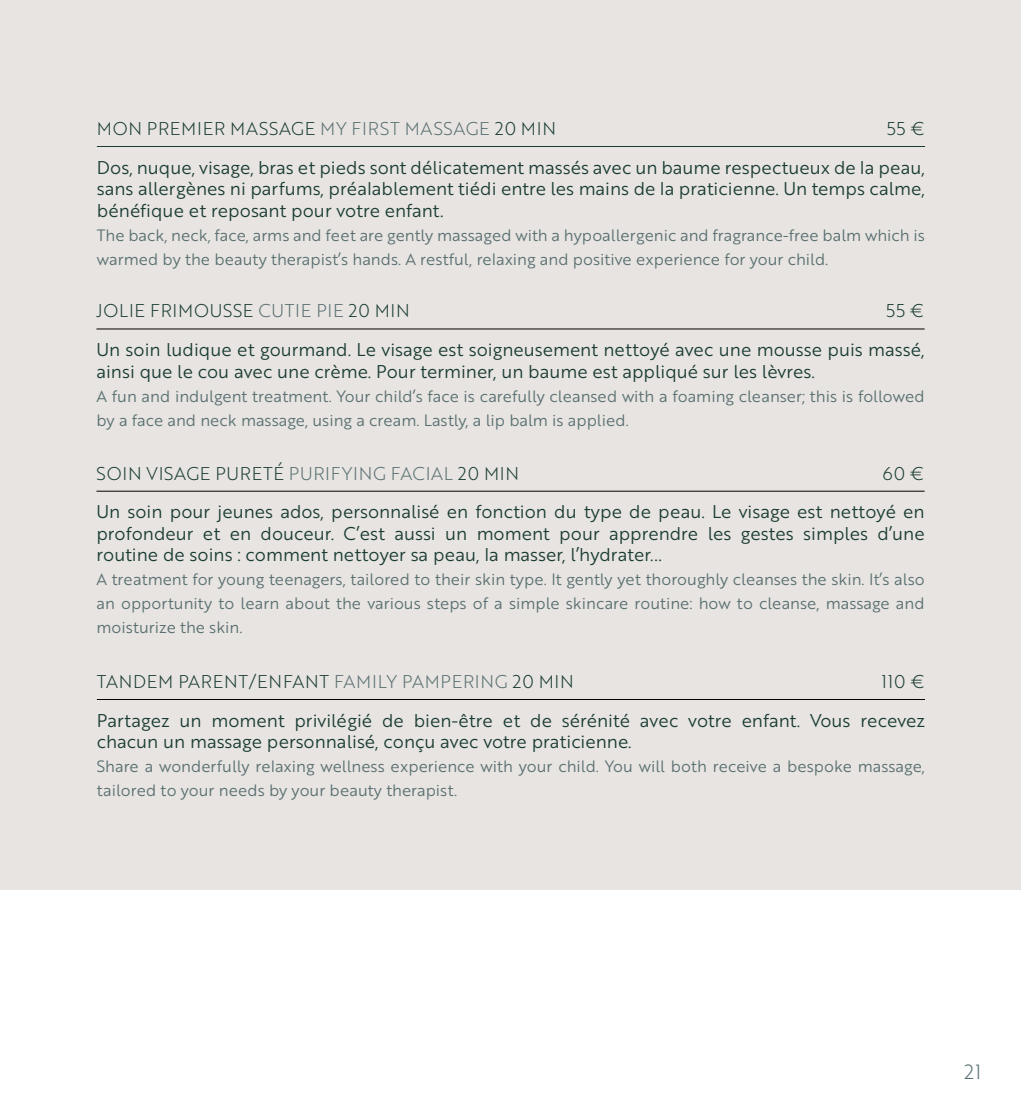
<style>
.page{position:relative;width:1021px;height:1117px;background:#fff}
.page>*{position:absolute;margin:0;border:0;box-sizing:border-box;transform-origin:0 0}
.t1{font:20px "Brother 1816 Light";color:#596f71}
.t2{font:18px/21.6px "Brother 1816 Book";color:#1a3c34;text-align:justify}
.t3{font:18px "Brother 1816 Light";letter-spacing:.04em;color:#1a3c34}
.t4{font:16px/24px "Brother 1816 Book";color:#596f71}
.s1{color:#596f71}
</style>
<div class="page">
<div style="left:0;top:0;width:1020px;height:890px;background:#e7e4e1"></div>
<hr style="left:97px;top:146px;width:828px;height:1px;background:#1a3c34">
<hr style="left:96px;top:329px;width:828px;height:1px;background:#000">
<hr style="left:96px;top:491px;width:828px;height:1px;background:#000">
<hr style="left:97px;top:699px;width:828px;height:1px;background:#000">
<p class="t3" style="left:97px;top:115px;width:460px">MON PREMIER MASSAGE <span class="s1">MY FIRST MASSAGE</span> 20 MIN</p>
<p class="t3" style="left:886px;top:115px;width:40px">55 €</p>
<p class="t2" style="left:97px;top:156px;width:829px">Dos, nuque, visage, bras et pieds sont délicatement massés avec un baume respectueux de la peau, sans allergènes ni parfums, préalablement tiédi entre les mains de la praticienne. Un temps calme, bénéfique et reposant pour votre enfant.</p>
<p class="t4" style="left:97px;top:222px;width:829px">The back, neck, face, arms and feet are gently massaged with a hypoallergenic and fragrance-free balm which is warmed by the beauty therapist’s hands. A restful, relaxing and positive experience for your child.</p>
<p class="t3" style="left:96px;top:298px;width:315px">JOLIE FRIMOUSSE <span class="s1">CUTIE PIE</span> 20 MIN</p>
<p class="t3" style="left:886px;top:298px;width:40px">55 €</p>
<p class="t2" style="left:96px;top:338px;width:829px">Un soin ludique et gourmand. Le visage est soigneusement nettoyé avec une mousse puis massé, ainsi que le cou avec une crème. Pour terminer, un baume est appliqué sur les lèvres.</p>
<p class="t4" style="left:96px;top:383px;width:829px">A fun and indulgent treatment. Your child’s face is carefully cleansed with a foaming cleanser; this is followed by a face and neck massage, using a cream. Lastly, a lip balm is applied.</p>
<p class="t3" style="left:96px;top:460px;width:424px">SOIN VISAGE PURETÉ <span class="s1">PURIFYING FACIAL</span> 20 MIN</p>
<p class="t3" style="left:882px;top:460px;width:44px">60 €</p>
<p class="t2" style="left:96px;top:500px;width:829px">Un soin pour jeunes ados, personnalisé en fonction du type de peau. Le visage est nettoyé en profondeur et en douceur. C’est aussi un moment pour apprendre les gestes simples d’une routine de soins : comment nettoyer sa peau, la masser, l’hydrater...</p>
<p class="t4" style="left:96px;top:567px;width:829px;text-align:justify">A treatment for young teenagers, tailored to their skin type. It gently yet thoroughly cleanses the skin. It’s also an opportunity to learn about the various steps of a simple skincare routine: how to cleanse, massage and moisturize the skin.</p>
<p class="t3" style="left:97px;top:668px;width:478px">TANDEM PARENT/ENFANT <span class="s1">FAMILY PAMPERING</span> 20 MIN</p>
<p class="t3" style="left:881px;top:668px;width:45px">110 €</p>
<p class="t2" style="left:97px;top:708px;width:829px">Partagez un moment privilégié de bien-être et de sérénité avec votre enfant. Vous recevez chacun un massage personnalisé, conçu avec votre praticienne.</p>
<p class="t4" style="left:97px;top:754px;width:829px">Share a wonderfully relaxing wellness experience with your child. You will both receive a bespoke massage, tailored to your needs by your beauty therapist.</p>
<p class="t1" style="left:964px;top:1057px;width:19px">21</p>
</div>
